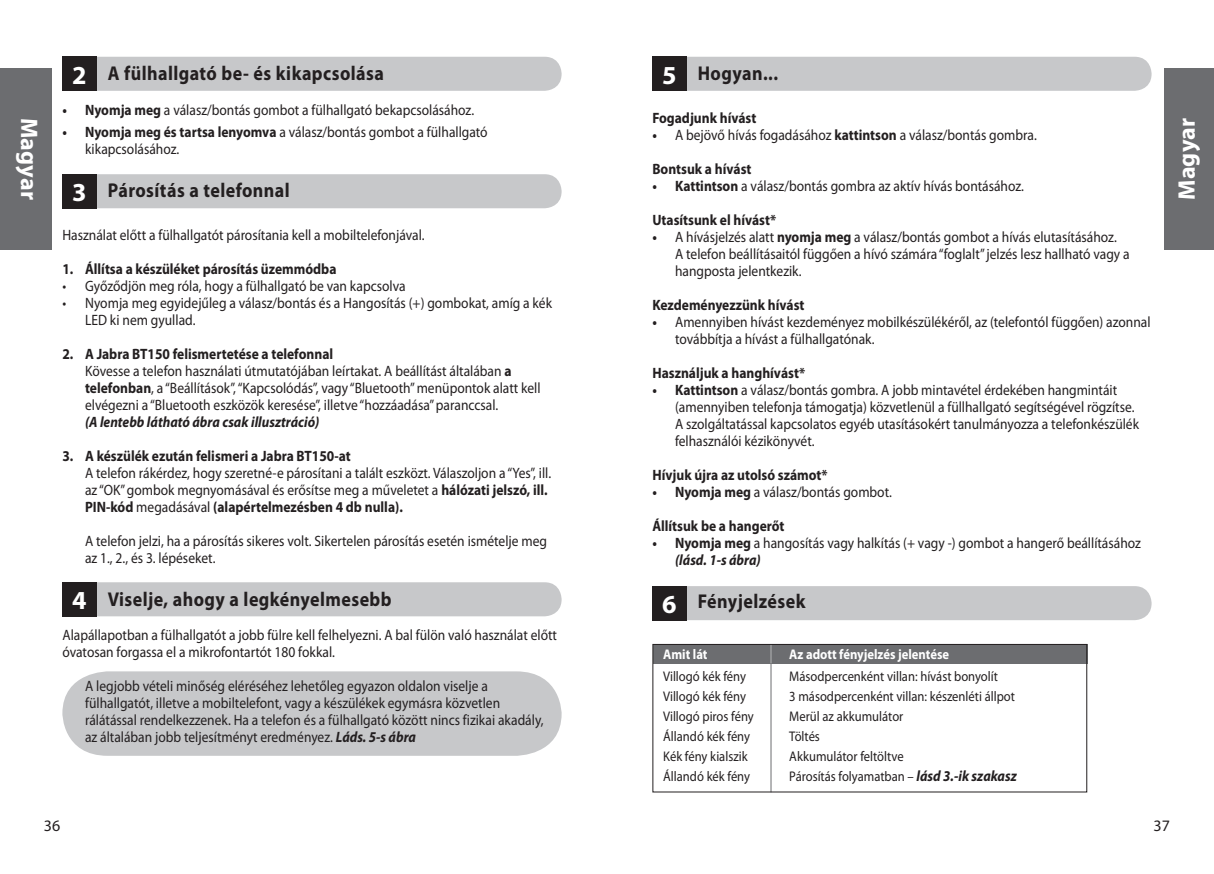
<style>
.page{position:relative;width:1214px;height:874px;background:#fff}
.page>*{position:absolute;margin:0;border:0;box-sizing:border-box;transform-origin:0 0}
.t1{font:700 26px "Myriad Pro";color:#fff}
.t2{font:700 24px "Myriad Pro";letter-spacing:.005em;color:#fff}
.t3{font:700 20px "Myriad Pro";letter-spacing:.025em;color:#231f20;scale:.9 1}
.t4{font:16px "Myriad Pro";color:#231f20}
.t5{font:15px/17px "Myriad Pro";color:#231f20;scale:.9 1}
.t6{font:700 15px "Myriad Pro";color:#231f20;scale:.9 1}
.t7{font:italic 700 15px "Myriad Pro";color:#231f20;scale:.9 1}
.t8{font:14px "Myriad Pro";color:#231f20;scale:.9 1}
.t9{font:700 14px "Myriad Pro";color:#fff;scale:.9 1}
.s1{font-weight:700}
.s2{font-weight:700;font-style:italic}
.s3{font-weight:700;font-style:italic;font-size:15px}
</style>
<div class="page">
<div style="left:0;top:68px;width:51px;height:181px;background:#6c6d70"></div>
<div style="left:1163px;top:68px;width:50px;height:181px;background:#6c6d70"></div>
<div style="left:686px;top:586px;width:465px;height:34px;background:#c7c8ca"></div>
<div style="left:652px;top:586px;width:34px;height:34px;background:#231f20"></div>
<div style="left:686px;top:57px;width:465px;height:34px;background:#c7c8ca"></div>
<div style="left:652px;top:57px;width:34px;height:34px;background:#231f20"></div>
<div style="left:62px;top:671px;width:499px;height:84px;background:#c7c8ca"></div>
<div style="left:96px;top:57px;width:465px;height:34px;background:#c7c8ca"></div>
<div style="left:62px;top:57px;width:34px;height:34px;background:#231f20"></div>
<div style="left:96px;top:174px;width:465px;height:34px;background:#c7c8ca"></div>
<div style="left:62px;top:174px;width:34px;height:34px;background:#231f20"></div>
<div style="left:96px;top:582px;width:465px;height:34px;background:#c7c8ca"></div>
<div style="left:62px;top:582px;width:34px;height:34px;background:#231f20"></div>
<div style="left:652px;top:644px;width:435px;height:20px;background:#6c6d70"></div>
<hr style="left:770px;top:644px;width:1px;height:147px;background:#6c6d70">
<div style="left:652px;top:643px;width:435px;height:149px;border:1px solid #231f20"></div>
<h2 class="t2" style="left:43px;top:118px;width:83px;rotate:90deg">Magyar</h2>
<h3 class="t3" style="left:108px;top:62px;width:308px">A fülhallgató be- és kikapcsolása</h3>
<p class="t5" style="left:62px;top:101px;width:459px"><span class="s1">• Nyomja meg</span> a válasz/bontás gombot a fülhallgató bekapcsolásához.</p>
<p class="t5" style="left:85px;top:123px;width:449px;text-indent:-23px"><span class="s1">• Nyomja meg és tartsa lenyomva</span> a válasz/bontás gombot a fülhallgató kikapcsolásához.</p>
<h3 class="t3" style="left:108px;top:179px;width:204px">Párosítás a telefonnal</h3>
<p class="t5" style="left:62px;top:226px;width:404px">Használat előtt a fülhallgatót párosítania kell a mobiltelefonjával.</p>
<p class="t6" style="left:62px;top:260px;width:306px">1. Állítsa a készüléket párosítás üzemmódba</p>
<p class="t5" style="left:62px;top:277px;width:383px">• Győződjön meg róla, hogy a fülhallgató be van kapcsolva</p>
<p class="t5" style="left:85px;top:294px;width:520px;text-indent:-23px">• Nyomja meg egyidejűleg a válasz/bontás és a Hangosítás (+) gombokat, amíg a kék<br>LED ki nem gyullad.</p>
<p class="t5" style="left:85px;top:345px;width:507px;text-indent:-23px"><span class="s1">2. A Jabra BT150 felismertetése a telefonnal<br></span>Kövesse a telefon használati útmutatójában leírtakat. A beállítást általában <span class="s1">a telefonban</span>, a “Beállítások”, “Kapcsolódás”, vagy “Bluetooth” menüpontok alatt kell elvégezni a “Bluetooth eszközök keresése”, illetve “hozzáadása” paranccsal.</p>
<p class="t7" style="left:85px;top:413px;width:262px">(A lentebb látható ábra csak illusztráció)</p>
<p class="t6" style="left:62px;top:447px;width:322px">3. A készülék ezután felismeri a Jabra BT150-at</p>
<p class="t5" style="left:85px;top:464px;width:519px">A telefon rákérdez, hogy szeretné-e párosítani a talált eszközt. Válaszoljon a “Yes”, ill. az “OK” gombok megnyomásával és erősítse meg a műveletet a <span class="s1">hálózati jelszó, ill.<br>PIN-kód</span> megadásával <span class="s1">(alapértelmezésben 4 db nulla).</span></p>
<p class="t5" style="left:85px;top:532px;width:514px">A telefon jelzi, ha a párosítás sikeres volt. Sikertelen párosítás esetén ismételje meg az 1., 2., és 3. lépéseket.</p>
<h3 class="t3" style="left:108px;top:588px;width:317px">Viselje, ahogy a legkényelmesebb</h3>
<p class="t5" style="left:62px;top:626px;width:551px">Alapállapotban a fülhallgatót a jobb fülre kell felhelyezni. A bal fülön való használat előtt óvatosan forgassa el a mikrofontartót 180 fokkal.</p>
<p class="t5" style="left:85px;top:677px;width:511px">A legjobb vételi minőség eléréséhez lehetőleg egyazon oldalon viselje a fülhallgatót, illetve a mobiltelefont, vagy a készülékek egymásra közvetlen rálátással rendelkezzenek. Ha a telefon és a fülhallgató között nincs fizikai akadály, az általában jobb teljesítményt eredményez. <span class="s2">Láds. 5-s ábra</span></p>
<h1 class="t1" style="left:72px;top:60px;width:16px">2</h1>
<h1 class="t1" style="left:72px;top:177px;width:16px">3</h1>
<h1 class="t1" style="left:72px;top:585px;width:16px">4</h1>
<h3 class="t3" style="left:697px;top:62px;width:91px">Hogyan...</h3>
<h1 class="t1" style="left:662px;top:60px;width:16px">5</h1>
<p class="t6" style="left:652px;top:109px;width:117px">Fogadjunk hívást</p>
<p class="t5" style="left:652px;top:126px;width:428px"><span class="s1">•</span> A bejövő hívás fogadásához <span class="s1">kattintson</span> a válasz/bontás gombra.</p>
<p class="t6" style="left:652px;top:160px;width:112px">Bontsuk a hívást</p>
<p class="t5" style="left:652px;top:177px;width:414px"><span class="s1">• Kattintson</span> a válasz/bontás gombra az aktív hívás bontásához.</p>
<p class="t6" style="left:652px;top:211px;width:139px">Utasítsunk el hívást*</p>
<p class="t5" style="left:675px;top:228px;width:506px;text-indent:-23px"><span class="s1">•</span> A hívásjelzés alatt <span class="s1">nyomja meg</span> a válasz/bontás gombot a hívás elutasításához.<br>A telefon beállításaitól függően a hívó számára “foglalt” jelzés lesz hallható vagy a hangposta jelentkezik.</p>
<p class="t6" style="left:652px;top:296px;width:170px">Kezdeményezzünk hívást</p>
<p class="t5" style="left:675px;top:313px;width:530px;text-indent:-23px"><span class="s1">•</span> Amennyiben hívást kezdeményez mobilkészülékéről, az (telefontól függően) azonnal továbbítja a hívást a fülhallgatónak.</p>
<p class="t6" style="left:652px;top:364px;width:171px">Használjuk a hanghívást*</p>
<p class="t5" style="left:675px;top:381px;width:517px;text-indent:-23px"><span class="s1">• Kattintson</span> a válasz/bontás gombra. A jobb mintavétel érdekében hangmintáit (amennyiben telefonja támogatja) közvetlenül a füllhallgató segítségével rögzítse.<br>A szolgáltatással kapcsolatos egyéb utasításokért tanulmányozza a telefonkészülék felhasználói kézikönyvét.</p>
<p class="t6" style="left:652px;top:466px;width:196px">Hívjuk újra az utolsó számot*</p>
<p class="t5" style="left:652px;top:483px;width:268px"><span class="s1">• Nyomja meg</span> a válasz/bontás gombot.</p>
<p class="t6" style="left:652px;top:517px;width:148px">Állítsuk be a hangerőt</p>
<p class="t5" style="left:675px;top:534px;width:519px;text-indent:-23px"><span class="s1">• Nyomja meg</span> a hangosítás vagy halkítás (+ vagy -) gombot a hangerő beállításához <span class="s2">(lásd. 1-s ábra)</span></p>
<h3 class="t3" style="left:697px;top:590px;width:121px">Fényjelzések</h3>
<h1 class="t1" style="left:662px;top:589px;width:16px">6</h1>
<p class="t9" style="left:663px;top:645px;width:51px">Amit lát</p>
<p class="t9" style="left:789px;top:645px;width:179px">Az adott fényjelzés jelentése</p>
<p class="t8" style="left:663px;top:668px;width:93px">Villogó kék fény</p>
<p class="t8" style="left:789px;top:668px;width:233px">Másodpercenként villan: hívást bonyolít</p>
<p class="t8" style="left:663px;top:688px;width:93px">Villogó kék fény</p>
<p class="t8" style="left:789px;top:688px;width:252px">3 másodpercenként villan: készenléti állpot</p>
<p class="t8" style="left:663px;top:708px;width:102px">Villogó piros fény</p>
<p class="t8" style="left:789px;top:708px;width:128px">Merül az akkumulátor</p>
<p class="t8" style="left:663px;top:728px;width:98px">Állandó kék fény</p>
<p class="t8" style="left:789px;top:728px;width:36px">Töltés</p>
<p class="t8" style="left:663px;top:748px;width:95px">Kék fény kialszik</p>
<p class="t8" style="left:789px;top:748px;width:129px">Akkumulátor feltöltve</p>
<p class="t8" style="left:663px;top:768px;width:98px">Állandó kék fény</p>
<p class="t8" style="left:789px;top:768px;width:254px">Párosítás folyamatban – <span class="s3">lásd 3.-ik szakasz</span></p>
<h2 class="t2" style="left:1173px;top:200px;width:83px;rotate:-90deg">Magyar</h2>
<p class="t4" style="left:44px;top:816px;width:18px">36</p>
<p class="t4" style="left:1153px;top:816px;width:18px">37</p>
</div>
